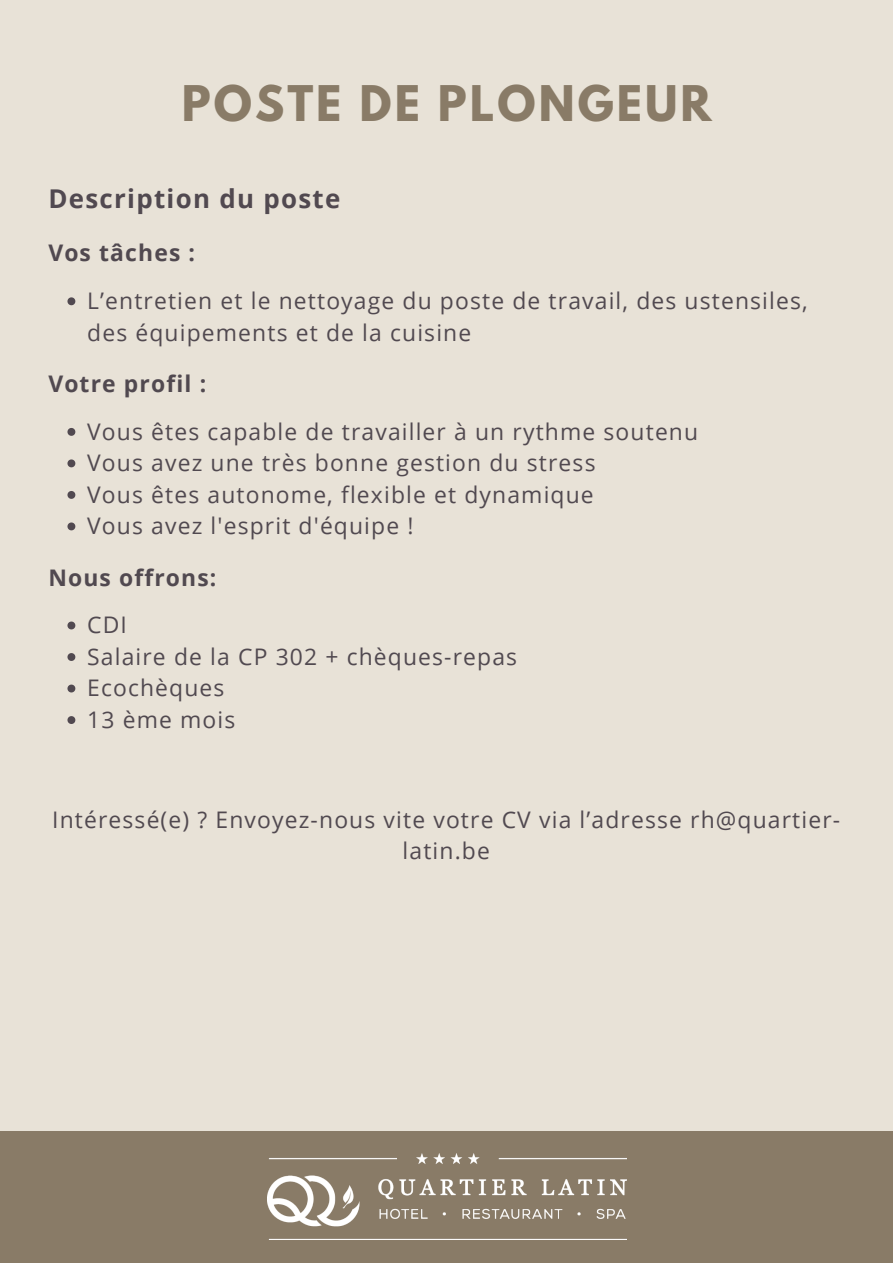
<style>
.page{position:relative;width:893px;height:1263px;background:#e8e2d7}
.page>*{position:absolute;margin:0;border:0;box-sizing:border-box;transform-origin:0 0}
.t1{font:700 43.5px "League Spartan";letter-spacing:.07em;color:#897b67}
.t2{font:700 25.88px "Open Sans";letter-spacing:.05em;color:#514950}
.t3{font:22.88px/31.5px "Open Sans";letter-spacing:.05em;color:#514950}
.t4{font:700 22.88px "Open Sans";letter-spacing:.05em;color:#514950}
</style>
<div class="page">
<div style="left:0;top:1131px;width:893px;height:132px;background:#897b67"></div>
<img style="left:268px;top:1153px;width:358px;height:86px">
<svg style="left:67px;top:297px;width:8px;height:8px"></svg>
<svg style="left:67px;top:428px;width:8px;height:8px"></svg>
<svg style="left:67px;top:459px;width:8px;height:8px"></svg>
<svg style="left:67px;top:491px;width:8px;height:8px"></svg>
<svg style="left:67px;top:522px;width:8px;height:8px"></svg>
<svg style="left:67px;top:621px;width:8px;height:8px"></svg>
<svg style="left:67px;top:653px;width:8px;height:8px"></svg>
<svg style="left:67px;top:684px;width:8px;height:8px"></svg>
<svg style="left:67px;top:716px;width:8px;height:8px"></svg>
<p class="t1" style="left:182px;top:81px;width:531px">POSTE DE PLONGEUR</p>
<p class="t2" style="left:48px;top:180px;width:293px">Description du poste</p>
<p class="t4" style="left:48px;top:237px;width:148px">Vos tâches :</p>
<p class="t3" style="left:87px;top:285px;width:722px">L’entretien et le nettoyage du poste de travail, des ustensiles, des équipements et de la cuisine</p>
<p class="t4" style="left:48px;top:367px;width:159px">Votre profil :</p>
<p class="t3" style="left:87px;top:415px;width:612px">Vous êtes capable de travailler à un rythme soutenu</p>
<p class="t3" style="left:87px;top:447px;width:510px">Vous avez une très bonne gestion du stress</p>
<p class="t3" style="left:87px;top:478px;width:508px">Vous êtes autonome, flexible et dynamique</p>
<p class="t3" style="left:87px;top:510px;width:328px">Vous avez l'esprit d'équipe !</p>
<p class="t4" style="left:48px;top:561px;width:170px">Nous offrons:</p>
<p class="t3" style="left:87px;top:609px;width:41px">CDI</p>
<p class="t3" style="left:87px;top:640px;width:431px">Salaire de la CP 302 + chèques-repas</p>
<p class="t3" style="left:87px;top:672px;width:139px">Ecochèques</p>
<p class="t3" style="left:87px;top:703px;width:150px">13 ème mois</p>
<p class="t3" style="left:52px;top:803px;width:789px;text-align:center">Intéressé(e) ? Envoyez-nous vite votre CV via l’adresse rh@quartier&shy;latin.be</p>
</div>
